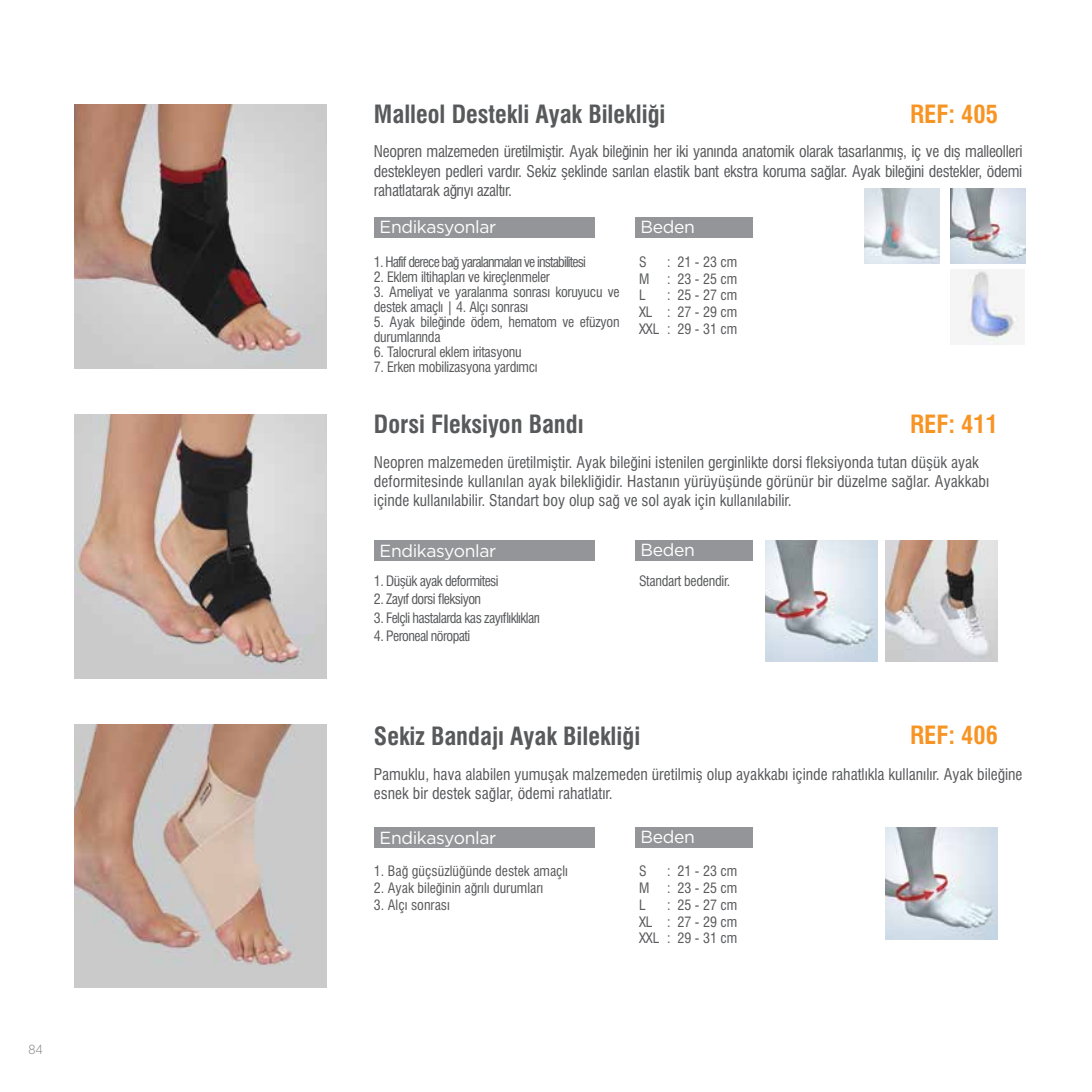
<style>
.page{position:relative;width:1092px;height:1092px;background:#fff}
.page>*{position:absolute;margin:0;border:0;box-sizing:border-box;transform-origin:0 0}
.t1{font:24.5px "Swiss Condensed Bold Tr";color:#58595b}
.t2{font:24.5px "Swiss Condensed Bold Tr";color:#f79423}
.t3{font:17.5px "Gotham";letter-spacing:-.02em;color:#fff}
.t4{font:15.75px/19.2px "Swiss Condensed Tr";color:#58595b}
.t5{font:14px/16.8px "Swiss Condensed Tr";letter-spacing:-.02em;color:#58595b;text-align:justify}
.t6{font:14px "Swiss Condensed Tr";letter-spacing:-.04em;color:#58595b}
.t7{font:14px "Swiss Condensed Tr";color:#58595b}
.t8{font:14px "Swiss Condensed Tr";letter-spacing:-.06em;color:#58595b}
.t9{font:300 13.12px "Gotham Narrow";color:#808285}
</style>
<div class="page">
<img style="left:74px;top:724px;width:252px;height:263px">
<img style="left:74px;top:415px;width:252px;height:263px">
<img style="left:765px;top:540px;width:112px;height:121px">
<img style="left:885px;top:540px;width:112px;height:121px">
<img style="left:885px;top:827px;width:112px;height:112px">
<img style="left:74px;top:104px;width:252px;height:265px">
<div style="left:374px;top:827px;width:220px;height:20px;background:#939598"></div>
<div style="left:374px;top:540px;width:220px;height:21px;background:#939598"></div>
<div style="left:374px;top:216px;width:220px;height:21px;background:#939598"></div>
<div style="left:634px;top:827px;width:118px;height:20px;background:#939598"></div>
<div style="left:634px;top:540px;width:118px;height:21px;background:#939598"></div>
<div style="left:634px;top:216px;width:118px;height:21px;background:#939598"></div>
<img style="left:950px;top:188px;width:75px;height:76px">
<img style="left:864px;top:188px;width:75px;height:76px">
<img style="left:966px;top:270px;width:53px;height:74px">
<p class="t9" style="left:28px;top:1040px;width:16px">84</p>
<h1 class="t2" style="left:910px;top:99px;width:89px">REF: 405</h1>
<h1 class="t1" style="left:374px;top:99px;width:293px">Malleol Destekli Ayak Bilekliği</h1>
<p class="t4" style="left:374px;top:142px;width:650px;text-align:justify">Neopren malzemeden üretilmiştir. Ayak bileğinin her iki yanında anatomik olarak tasarlanmış, iç ve dış malleolleri destekleyen pedleri vardır. Sekiz şeklinde sarılan elastik bant ekstra koruma sağlar. Ayak bileğini destekler, ödemi rahatlatarak ağrıyı azaltır.</p>
<p class="t3" style="left:379px;top:217px;width:118px">Endikasyonlar</p>
<p class="t8" style="left:374px;top:253px;width:213px">1. Hafif derece bağ yaralanmaları ve instabilitesi</p>
<p class="t5" style="left:374px;top:268px;width:177px">2. Eklem iltihapları ve kireçlenmeler</p>
<p class="t5" style="left:374px;top:284px;width:247px;line-height:15px">3. Ameliyat ve yaralanma sonrası koruyucu ve destek amaçlı | 4. Alçı sonrası</p>
<p class="t5" style="left:374px;top:314px;width:247px;line-height:15px">5. Ayak bileğinde ödem, hematom ve efüzyon durumlarında</p>
<p class="t5" style="left:374px;top:343px;width:149px">6. Talocrural eklem iritasyonu</p>
<p class="t5" style="left:374px;top:358px;width:165px">7. Erken mobilizasyona yardımcı</p>
<p class="t3" style="left:640px;top:217px;width:56px">Beden</p>
<p class="t5" style="left:639px;top:253px;width:9px">S</p>
<p class="t5" style="left:667px;top:253px;width:72px">: 21 - 23 cm</p>
<p class="t5" style="left:639px;top:270px;width:12px">M</p>
<p class="t5" style="left:667px;top:270px;width:72px">: 23 - 25 cm</p>
<p class="t5" style="left:639px;top:287px;width:8px">L</p>
<p class="t5" style="left:639px;top:287px;width:100px;text-indent:28px">: 25 - 27 cm XL : 27 - 29 cm XXL : 29 - 31 cm</p>
<h1 class="t2" style="left:910px;top:410px;width:89px">REF: 411</h1>
<h1 class="t1" style="left:374px;top:410px;width:211px">Dorsi Fleksiyon Bandı</h1>
<p class="t4" style="left:374px;top:452px;width:617px">Neopren malzemeden üretilmiştir. Ayak bileğini istenilen gerginlikte dorsi fleksiyonda tutan düşük ayak deformitesinde kullanılan ayak bilekliğidir. Hastanın yürüyüşünde görünür bir düzelme sağlar. Ayakkabı içinde kullanılabilir. Standart boy olup sağ ve sol ayak için kullanılabilir.</p>
<p class="t3" style="left:379px;top:541px;width:118px">Endikasyonlar</p>
<p class="t6" style="left:374px;top:572px;width:126px">1. Düşük ayak deformitesi</p>
<p class="t6" style="left:374px;top:591px;width:109px">2. Zayıf dorsi fleksiyon</p>
<p class="t6" style="left:374px;top:609px;width:168px">3. Felçli hastalarda kas zayıflıklıkları</p>
<p class="t6" style="left:374px;top:627px;width:98px">4. Peroneal nöropati</p>
<p class="t3" style="left:640px;top:540px;width:56px">Beden</p>
<p class="t5" style="left:639px;top:572px;width:93px">Standart bedendir.</p>
<h1 class="t2" style="left:910px;top:720px;width:89px">REF: 406</h1>
<h1 class="t1" style="left:374px;top:721px;width:268px">Sekiz Bandajı Ayak Bilekliği</h1>
<p class="t4" style="left:374px;top:764px;width:650px">Pamuklu, hava alabilen yumuşak malzemeden üretilmiş olup ayakkabı içinde rahatlıkla kullanılır. Ayak bileğine esnek bir destek sağlar, ödemi rahatlatır.</p>
<p class="t3" style="left:379px;top:827px;width:118px">Endikasyonlar</p>
<p class="t7" style="left:374px;top:862px;width:196px">1. Bağ güçsüzlüğünde destek amaçlı</p>
<p class="t7" style="left:374px;top:879px;width:171px">2. Ayak bileğinin ağrılı durumları</p>
<p class="t7" style="left:374px;top:896px;width:77px">3. Alçı sonrası</p>
<p class="t3" style="left:640px;top:827px;width:56px">Beden</p>
<p class="t5" style="left:639px;top:862px;width:9px">S</p>
<p class="t5" style="left:667px;top:862px;width:72px">: 21 - 23 cm</p>
<p class="t5" style="left:639px;top:879px;width:12px">M</p>
<p class="t5" style="left:667px;top:879px;width:72px">: 23 - 25 cm</p>
<p class="t5" style="left:639px;top:896px;width:8px">L</p>
<p class="t5" style="left:639px;top:896px;width:100px;text-indent:28px">: 25 - 27 cm XL : 27 - 29 cm XXL : 29 - 31 cm</p>
</div>
